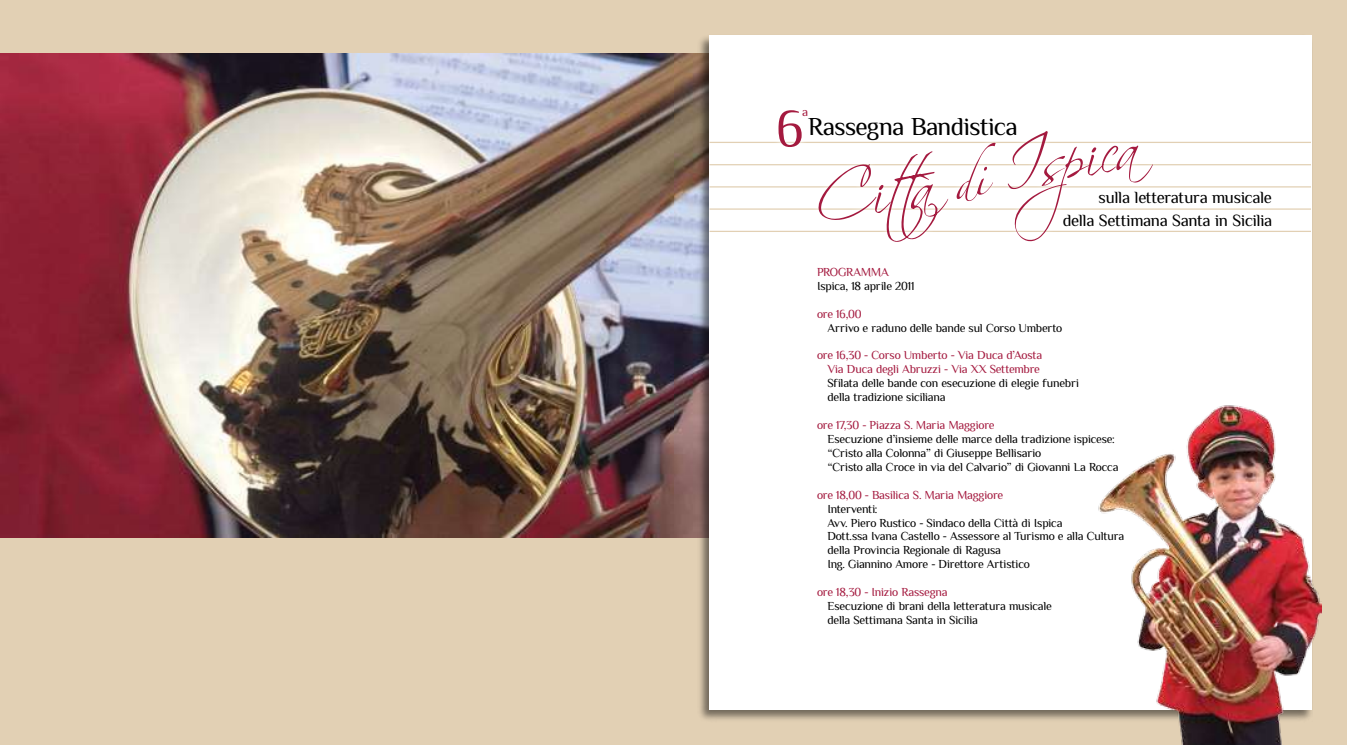
<style>
.page{position:relative;width:1347px;height:745px;background:#fff}
.page>*{position:absolute;margin:0;border:0;box-sizing:border-box;transform-origin:0 0}
.t1{font:25.75px "Philosopher";letter-spacing:-.025em;color:#000}
.t2{font:17px/22.6px "Philosopher";letter-spacing:-.025em;color:#000;text-align:right}
.t3{font:12.62px "Philosopher";color:#a41a3f}
.t4{font:12.12px/13.9px "Philosopher";letter-spacing:-.02em;color:#000}
.t5{font:12.12px/13.9px "Philosopher";letter-spacing:-.02em;color:#a41a3f;text-align:right}
.s1{font-size:52.5px;color:#a41a3f}
</style>
<div class="page">
<div style="left:673px;top:0;width:673px;height:744px;background:#e2d0b4"></div>
<img style="left:673px;top:53px;width:24px;height:484px">
<div style="left:697px;top:34px;width:616px;height:688px;background:#000;opacity:.5"></div>
<div style="left:709px;top:35px;width:602px;height:674px;background:#fff"></div>
<hr style="left:709px;top:142px;width:602px;height:1px;background:#e2d0b4">
<hr style="left:709px;top:164px;width:602px;height:1px;background:#e2d0b4">
<hr style="left:709px;top:186px;width:602px;height:1px;background:#e2d0b4">
<hr style="left:709px;top:208px;width:602px;height:1px;background:#e2d0b4">
<hr style="left:709px;top:230px;width:602px;height:2px;background:#e2d0b4">
<div style="left:810px;top:124px;width:349px;height:125px;background:#fff"></div>
<svg style="left:818px;top:131px;width:334px;height:111px"></svg>
<div style="left:770px;top:102px;width:45px;height:53px;background:#fff"></div>
<img style="left:1095px;top:403px;width:226px;height:341px">
<img style="left:0;top:0;width:673px;height:744px">
<h1 class="t1" style="left:776px;top:112px;width:243px"><span class="s1">6</span> Rassegna Bandistica</h1>
<p class="t3" style="left:802px;top:105px;width:8px">a</p>
<h2 class="t2" style="left:1062px;top:186px;width:211px">sulla letteratura musicale<br>della Settimana Santa in Sicilia</h2>
<p class="t5" style="left:817px;top:265px;width:73px">PROGRAMMA</p>
<p class="t4" style="left:817px;top:279px;width:99px">Ispica, 18 aprile 2011</p>
<p class="t5" style="left:817px;top:306px;width:46px">ore 16,00</p>
<p class="t4" style="left:827px;top:320px;width:236px">Arrivo e raduno delle bande sul Corso Umberto</p>
<p class="t5" style="left:817px;top:348px;width:227px">ore 16,30 - Corso Umberto - Via Duca d’Aosta<br>Via Duca degli Abruzzi - Via XX Settembre</p>
<p class="t4" style="left:827px;top:376px;width:253px">Sfilata delle bande con esecuzione di elegie funebri della tradizione siciliana</p>
<p class="t5" style="left:817px;top:418px;width:179px">ore 17,30 - Piazza S. Maria Maggiore</p>
<p class="t4" style="left:827px;top:432px;width:293px">Esecuzione d’insieme delle marce della tradizione ispicese: “Cristo alla Colonna” di Giuseppe Bellisario<br>“Cristo alla Croce in via del Calvario” di Giovanni La Rocca</p>
<p class="t5" style="left:817px;top:487px;width:188px">ore 18,00 - Basilica S. Maria Maggiore</p>
<p class="t4" style="left:827px;top:501px;width:298px">Interventi:<br>Avv. Piero Rustico - Sindaco della Città di Ispica<br>Dott.ssa Ivana Castello - Assessore al Turismo e alla Cultura della Provincia Regionale di Ragusa<br>Ing. Giannino Amore - Direttore Artistico</p>
<p class="t5" style="left:817px;top:584px;width:132px">ore 18,30 - Inizio Rassegna</p>
<p class="t4" style="left:827px;top:598px;width:226px">Esecuzione di brani della letteratura musicale della Settimana Santa in Sicilia</p>
</div>
